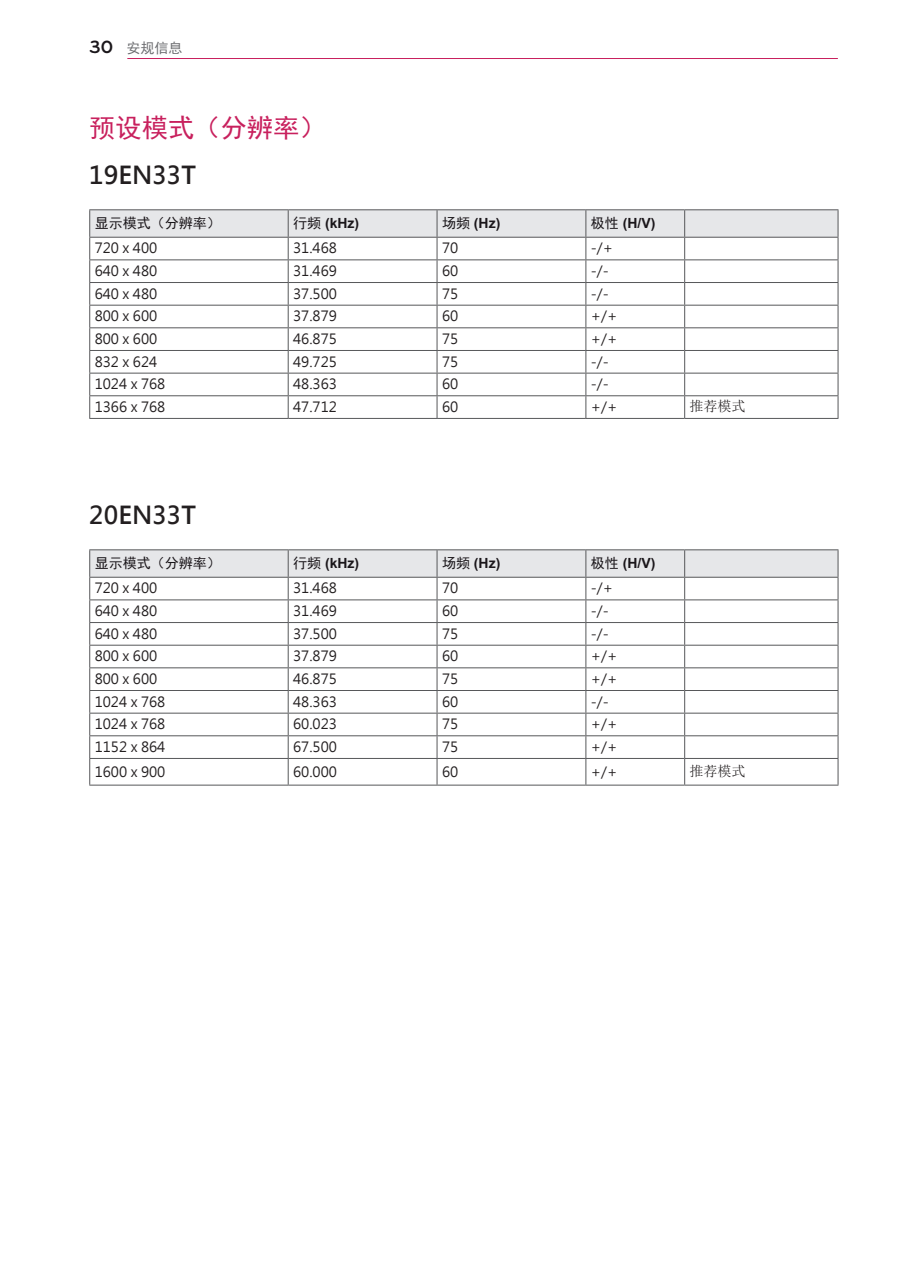
<style>
.page{position:relative;width:903px;height:1275px;background:#fff}
.page>*{position:absolute;margin:0;border:0;box-sizing:border-box;transform-origin:0 0}
.t1{font:26.25px "Sim Hei";color:#c8205d}
.t2{font:700 24.5px "Microsoft Jheng Hei";color:#231f20}
.t3{font:14px "Microsoft Jheng Hei";color:#231f20}
.t4{font:700 14px "Arial";color:#1a161a}
.t5{font:14px "Sim Hei";color:#1a161a}
.t6{font:14px "Sim Sun";color:#231f20}
.t7{font:14px "Sim Hei";color:#6c6d70}
.s1{font-family:"Bryant LG";font-weight:700;font-size:18.38px;color:#1a161a}
.s2{font-family:"Sim Hei";font-weight:400}
</style>
<div class="page">
<hr style="left:127px;top:58px;width:711px;height:1px;background:#c8205d">
<hr style="left:89px;top:209px;width:199px;height:1px;background:#57585a">
<hr style="left:288px;top:209px;width:149px;height:1px;background:#57585a">
<hr style="left:437px;top:209px;width:149px;height:1px;background:#57585a">
<hr style="left:586px;top:209px;width:99px;height:1px;background:#57585a">
<hr style="left:685px;top:209px;width:153px;height:1px;background:#57585a">
<svg style="left:89px;top:210px;width:749px;height:208px"></svg>
<hr style="left:89px;top:418px;width:199px;height:1px;background:#57585a">
<hr style="left:288px;top:418px;width:149px;height:1px;background:#57585a">
<hr style="left:437px;top:418px;width:149px;height:1px;background:#57585a">
<hr style="left:586px;top:418px;width:99px;height:1px;background:#57585a">
<hr style="left:685px;top:418px;width:153px;height:1px;background:#57585a">
<hr style="left:89px;top:549px;width:199px;height:1px;background:#57585a">
<hr style="left:288px;top:549px;width:149px;height:1px;background:#57585a">
<hr style="left:437px;top:549px;width:149px;height:1px;background:#57585a">
<hr style="left:586px;top:549px;width:99px;height:1px;background:#57585a">
<hr style="left:685px;top:549px;width:153px;height:1px;background:#57585a">
<svg style="left:89px;top:550px;width:749px;height:235px"></svg>
<hr style="left:89px;top:785px;width:199px;height:1px;background:#57585a">
<hr style="left:288px;top:785px;width:149px;height:1px;background:#57585a">
<hr style="left:437px;top:785px;width:149px;height:1px;background:#57585a">
<hr style="left:586px;top:785px;width:99px;height:1px;background:#57585a">
<hr style="left:685px;top:785px;width:153px;height:1px;background:#57585a">
<p class="t7" style="left:89px;top:41px;width:95px"><span class="s1">30</span> 安规信息</p>
<h1 class="t1" style="left:89px;top:114px;width:238px">预设模式（分辨率）</h1>
<h2 class="t2" style="left:89px;top:160px;width:108px">19EN33T</h2>
<p class="t5" style="left:95px;top:216px;width:127px">显示模式（分辨率）</p>
<p class="t4" style="left:293px;top:213px;width:68px"><span class="s2">行频</span> (kHz)</p>
<p class="t4" style="left:442px;top:213px;width:60px"><span class="s2">场频</span> (Hz)</p>
<p class="t4" style="left:591px;top:213px;width:66px"><span class="s2">极性</span> (H/V)</p>
<p class="t3" style="left:95px;top:239px;width:64px">720 x 400</p>
<p class="t3" style="left:293px;top:239px;width:45px">31.468</p>
<p class="t3" style="left:442px;top:239px;width:18px">70</p>
<p class="t3" style="left:591px;top:239px;width:24px">-/+</p>
<p class="t3" style="left:95px;top:262px;width:64px">640 x 480</p>
<p class="t3" style="left:293px;top:262px;width:45px">31.469</p>
<p class="t3" style="left:442px;top:262px;width:18px">60</p>
<p class="t3" style="left:591px;top:262px;width:19px">-/-</p>
<p class="t3" style="left:95px;top:285px;width:64px">640 x 480</p>
<p class="t3" style="left:293px;top:285px;width:45px">37.500</p>
<p class="t3" style="left:442px;top:285px;width:18px">75</p>
<p class="t3" style="left:591px;top:285px;width:19px">-/-</p>
<p class="t3" style="left:95px;top:307px;width:64px">800 x 600</p>
<p class="t3" style="left:293px;top:307px;width:45px">37.879</p>
<p class="t3" style="left:442px;top:307px;width:18px">60</p>
<p class="t3" style="left:591px;top:307px;width:28px">+/+</p>
<p class="t3" style="left:95px;top:330px;width:64px">800 x 600</p>
<p class="t3" style="left:293px;top:330px;width:45px">46.875</p>
<p class="t3" style="left:442px;top:330px;width:18px">75</p>
<p class="t3" style="left:591px;top:330px;width:28px">+/+</p>
<p class="t3" style="left:95px;top:353px;width:64px">832 x 624</p>
<p class="t3" style="left:293px;top:353px;width:45px">49.725</p>
<p class="t3" style="left:442px;top:353px;width:18px">75</p>
<p class="t3" style="left:591px;top:353px;width:19px">-/-</p>
<p class="t3" style="left:95px;top:375px;width:72px">1024 x 768</p>
<p class="t3" style="left:293px;top:375px;width:45px">48.363</p>
<p class="t3" style="left:442px;top:375px;width:18px">60</p>
<p class="t3" style="left:591px;top:375px;width:19px">-/-</p>
<p class="t3" style="left:95px;top:398px;width:72px">1366 x 768</p>
<p class="t3" style="left:293px;top:398px;width:45px">47.712</p>
<p class="t3" style="left:442px;top:398px;width:18px">60</p>
<p class="t3" style="left:591px;top:398px;width:28px">+/+</p>
<p class="t6" style="left:690px;top:399px;width:57px">推荐模式</p>
<h2 class="t2" style="left:89px;top:500px;width:108px">20EN33T</h2>
<p class="t5" style="left:95px;top:555px;width:127px">显示模式（分辨率）</p>
<p class="t4" style="left:293px;top:553px;width:68px"><span class="s2">行频</span> (kHz)</p>
<p class="t4" style="left:442px;top:553px;width:60px"><span class="s2">场频</span> (Hz)</p>
<p class="t4" style="left:591px;top:553px;width:66px"><span class="s2">极性</span> (H/V)</p>
<p class="t3" style="left:95px;top:579px;width:64px">720 x 400</p>
<p class="t3" style="left:293px;top:579px;width:45px">31.468</p>
<p class="t3" style="left:442px;top:579px;width:18px">70</p>
<p class="t3" style="left:591px;top:579px;width:24px">-/+</p>
<p class="t3" style="left:95px;top:602px;width:64px">640 x 480</p>
<p class="t3" style="left:293px;top:602px;width:45px">31.469</p>
<p class="t3" style="left:442px;top:602px;width:18px">60</p>
<p class="t3" style="left:591px;top:602px;width:19px">-/-</p>
<p class="t3" style="left:95px;top:625px;width:64px">640 x 480</p>
<p class="t3" style="left:293px;top:625px;width:45px">37.500</p>
<p class="t3" style="left:442px;top:625px;width:18px">75</p>
<p class="t3" style="left:591px;top:625px;width:19px">-/-</p>
<p class="t3" style="left:95px;top:647px;width:64px">800 x 600</p>
<p class="t3" style="left:293px;top:647px;width:45px">37.879</p>
<p class="t3" style="left:442px;top:647px;width:18px">60</p>
<p class="t3" style="left:591px;top:647px;width:28px">+/+</p>
<p class="t3" style="left:95px;top:670px;width:64px">800 x 600</p>
<p class="t3" style="left:293px;top:670px;width:45px">46.875</p>
<p class="t3" style="left:442px;top:670px;width:18px">75</p>
<p class="t3" style="left:591px;top:670px;width:28px">+/+</p>
<p class="t3" style="left:95px;top:693px;width:72px">1024 x 768</p>
<p class="t3" style="left:293px;top:693px;width:45px">48.363</p>
<p class="t3" style="left:442px;top:693px;width:18px">60</p>
<p class="t3" style="left:591px;top:693px;width:19px">-/-</p>
<p class="t3" style="left:95px;top:715px;width:72px">1024 x 768</p>
<p class="t3" style="left:293px;top:715px;width:45px">60.023</p>
<p class="t3" style="left:442px;top:715px;width:18px">75</p>
<p class="t3" style="left:591px;top:715px;width:28px">+/+</p>
<p class="t3" style="left:95px;top:738px;width:72px">1152 x 864</p>
<p class="t3" style="left:293px;top:738px;width:45px">67.500</p>
<p class="t3" style="left:442px;top:738px;width:18px">75</p>
<p class="t3" style="left:591px;top:738px;width:28px">+/+</p>
<p class="t3" style="left:95px;top:763px;width:72px">1600 x 900</p>
<p class="t3" style="left:293px;top:763px;width:45px">60.000</p>
<p class="t3" style="left:442px;top:763px;width:18px">60</p>
<p class="t3" style="left:591px;top:763px;width:28px">+/+</p>
<p class="t6" style="left:690px;top:764px;width:57px">推荐模式</p>
</div>
